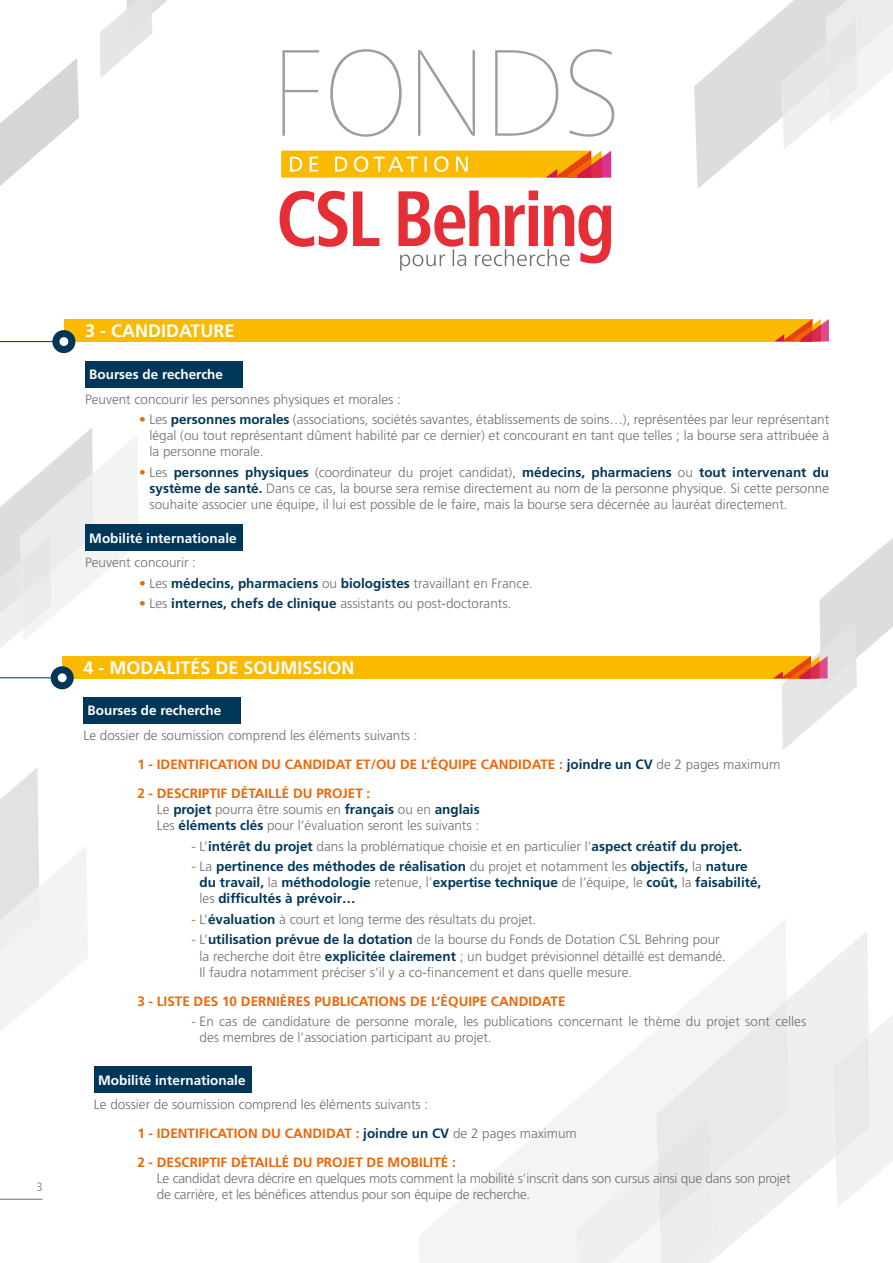
<style>
.page{position:relative;width:893px;height:1263px;background:#fff}
.page>*{position:absolute;margin:0;border:0;box-sizing:border-box;transform-origin:0 0}
.t1{font:700 18px "Frutiger";color:#fff}
.t2{font:300 13.5px/16.2px "Frutiger";color:#6e6f70}
.t3{font:700 13.5px/29px "Frutiger";color:#ec6608}
.t4{font:700 13.5px/16.2px "Frutiger";color:#003759}
.t5{font:700 13.5px "Frutiger";color:#fff}
.t6{font:300 condensed 12px "Frutiger LT Std";color:#6e6f70}
.s1{font-weight:700;color:#ec6608}
.s2{font-weight:700;color:#003759}
.s3{color:#ec6608}
.s4{font-weight:300;color:#6e6f70}
.s5{color:#003759}
.s6{font-weight:300;color:#ec6608}
</style>
<div class="page">
<svg style="left:0;top:768px;width:88px;height:263px"></svg>
<svg style="left:788px;top:961px;width:45px;height:234px;fill:#eeefef"></svg>
<svg style="left:419px;top:920px;width:368px;height:343px"></svg>
<svg style="left:833px;top:931px;width:60px;height:276px"></svg>
<svg style="left:576px;top:1000px;width:213px;height:263px"></svg>
<svg style="left:0;top:58px;width:79px;height:128px"></svg>
<svg style="left:100px;top:0;width:67px;height:78px"></svg>
<svg style="left:0;top:428px;width:139px;height:262px"></svg>
<svg style="left:694px;top:0;width:199px;height:189px"></svg>
<svg style="left:282px;top:49px;width:332px;height:88px"></svg>
<svg style="left:280px;top:191px;width:67px;height:56px"></svg>
<svg style="left:353px;top:191px;width:26px;height:55px"></svg>
<div style="left:281px;top:151px;width:310px;height:27px;background:#fbba00"></div>
<svg style="left:546px;top:151px;width:65px;height:27px"></svg>
<svg style="left:290px;top:156px;width:178px;height:16px"></svg>
<svg style="left:399px;top:191px;width:212px;height:80px"></svg>
<div style="left:85px;top:361px;width:158px;height:26px;background:#003759"></div>
<div style="left:85px;top:525px;width:158px;height:26px;background:#003759"></div>
<div style="left:64px;top:319px;width:749px;height:22px;background:#fbba00"></div>
<hr style="left:0;top:341px;width:64px;height:1px;background:#003759">
<div style="left:52px;top:330px;width:23px;height:23px;background:#003759;border-radius:50%"></div>
<div style="left:59px;top:337px;width:9px;height:9px;background:#fff;border-radius:50%"></div>
<svg style="left:775px;top:319px;width:54px;height:22px"></svg>
<div style="left:83px;top:697px;width:158px;height:27px;background:#003759"></div>
<div style="left:94px;top:1066px;width:158px;height:27px;background:#003759"></div>
<div style="left:62px;top:656px;width:749px;height:22px;background:#fbba00"></div>
<hr style="left:0;top:677px;width:62px;height:1px;background:#003759">
<div style="left:51px;top:666px;width:23px;height:23px;background:#003759;border-radius:50%"></div>
<div style="left:58px;top:673px;width:9px;height:9px;background:#fff;border-radius:50%"></div>
<svg style="left:773px;top:538px;width:120px;height:212px"></svg>
<hr style="left:0;top:1199px;width:43px;height:1px;background:#6e6f70">
<p class="t6" style="left:37px;top:1180px;width:7px">3</p>
<h1 class="t1" style="left:85px;top:320px;width:151px">3 - CANDIDATURE</h1>
<p class="t5" style="left:89px;top:367px;width:135px">Bourses de recherche</p>
<p class="t2" style="left:85px;top:391px;width:317px">Peuvent concourir les personnes physiques et morales :</p>
<p class="t2" style="left:150px;top:411px;width:681px;text-align:justify;text-indent:-11px"><span class="s1">•</span> Les <span class="s2">personnes morales</span> (associations, sociétés savantes, établissements de soins…), représentées par leur représentant légal (ou tout représentant dûment habilité par ce dernier) et concourant en tant que telles ; la bourse sera attribuée à la personne morale.</p>
<p class="t2" style="left:150px;top:464px;width:681px;text-align:justify;text-indent:-11px"><span class="s1">•</span> Les <span class="s2">personnes physiques</span> (coordinateur du projet candidat), <span class="s2">médecins, pharmaciens</span> ou <span class="s2">tout intervenant du système de santé.</span> Dans ce cas, la bourse sera remise directement au nom de la personne physique. Si cette personne souhaite associer une équipe, il lui est possible de le faire, mais la bourse sera décernée au lauréat directement.</p>
<p class="t5" style="left:89px;top:530px;width:149px">Mobilité internationale</p>
<p class="t2" style="left:85px;top:555px;width:113px">Peuvent concourir :</p>
<p class="t4" style="left:139px;top:575px;width:395px"><span class="s3">•</span> <span class="s4">Les</span> médecins, pharmaciens <span class="s4">ou</span> biologistes <span class="s4">travaillant en France.</span></p>
<p class="t2" style="left:139px;top:596px;width:374px"><span class="s1">•</span> Les <span class="s2">internes, chefs de clinique</span> assistants ou post-doctorants.</p>
<h1 class="t1" style="left:83px;top:657px;width:273px">4 - MODALITÉS DE SOUMISSION</h1>
<p class="t5" style="left:88px;top:703px;width:135px">Bourses de recherche</p>
<p class="t3" style="left:137px;top:721px;width:644px;text-indent:-54px"><span class="s4">Le dossier de soumission comprend les éléments suivants :<br></span>1 - IDENTIFICATION DU CANDIDAT ET/OU DE L’ÉQUIPE CANDIDATE : <span class="s5">joindre un CV</span> <span class="s4">de 2 pages maximum<br></span>2 - DESCRIPTIF DÉTAILLÉ DU PROJET :</p>
<p class="t2" style="left:157px;top:801px;width:324px">Le <span class="s2">projet</span> pourra être soumis en <span class="s2">français</span> ou en <span class="s2">anglais<br></span>Les <span class="s2">éléments clés</span> pour l’évaluation seront les suivants :</p>
<p class="t2" style="left:191px;top:838px;width:552px"><span class="s3">-</span> L’<span class="s2">intérêt du projet</span> dans la problématique choisie et en particulier l’<span class="s2">aspect créatif du projet.</span></p>
<p class="t4" style="left:200px;top:858px;width:563px;text-indent:-8px"><span class="s6">-</span> <span class="s4">La</span> pertinence des méthodes de réalisation <span class="s4">du projet et notamment les</span> objectifs, <span class="s4">la</span> nature du travail, <span class="s4">la</span> méthodologie <span class="s4">retenue, l’</span>expertise technique <span class="s4">de l’équipe, le</span> coût, <span class="s4">la</span> faisabilité, <span class="s4">les</span> difficultés à prévoir…</p>
<p class="t2" style="left:191px;top:911px;width:346px"><span class="s3">-</span> L’<span class="s2">évaluation</span> à court et long terme des résultats du projet.</p>
<p class="t2" style="left:200px;top:932px;width:528px;text-indent:-8px"><span class="s3">-</span> L’<span class="s2">utilisation prévue de la dotation</span> de la bourse du Fonds de Dotation CSL Behring pour la recherche doit être <span class="s2">explicitée clairement</span> ; un budget prévisionnel détaillé est demandé.<br>Il faudra notamment préciser s’il y a co-financement et dans quelle mesure.</p>
<p class="t3" style="left:137px;top:986px;width:430px">3 - LISTE DES 10 DERNIÈRES PUBLICATIONS DE L’ÉQUIPE CANDIDATE</p>
<p class="t2" style="left:200px;top:1013px;width:608px;text-indent:-8px"><span class="s3">-</span> En cas de candidature de personne morale, les publications concernant le thème du projet sont celles des membres de l’association participant au projet.</p>
<p class="t5" style="left:98px;top:1072px;width:149px">Mobilité internationale</p>
<p class="t3" style="left:137px;top:1090px;width:441px;text-indent:-43px"><span class="s4">Le dossier de soumission comprend les éléments suivants :<br></span>1 - IDENTIFICATION DU CANDIDAT : <span class="s5">joindre un CV</span> <span class="s4">de 2 pages maximum<br></span>2 - DESCRIPTIF DÉTAILLÉ DU PROJET DE MOBILITÉ :</p>
<p class="t2" style="left:157px;top:1170px;width:635px">Le candidat devra décrire en quelques mots comment la mobilité s'inscrit dans son cursus ainsi que dans son projet de carrière, et les bénéfices attendus pour son équipe de recherche.</p>
</div>
